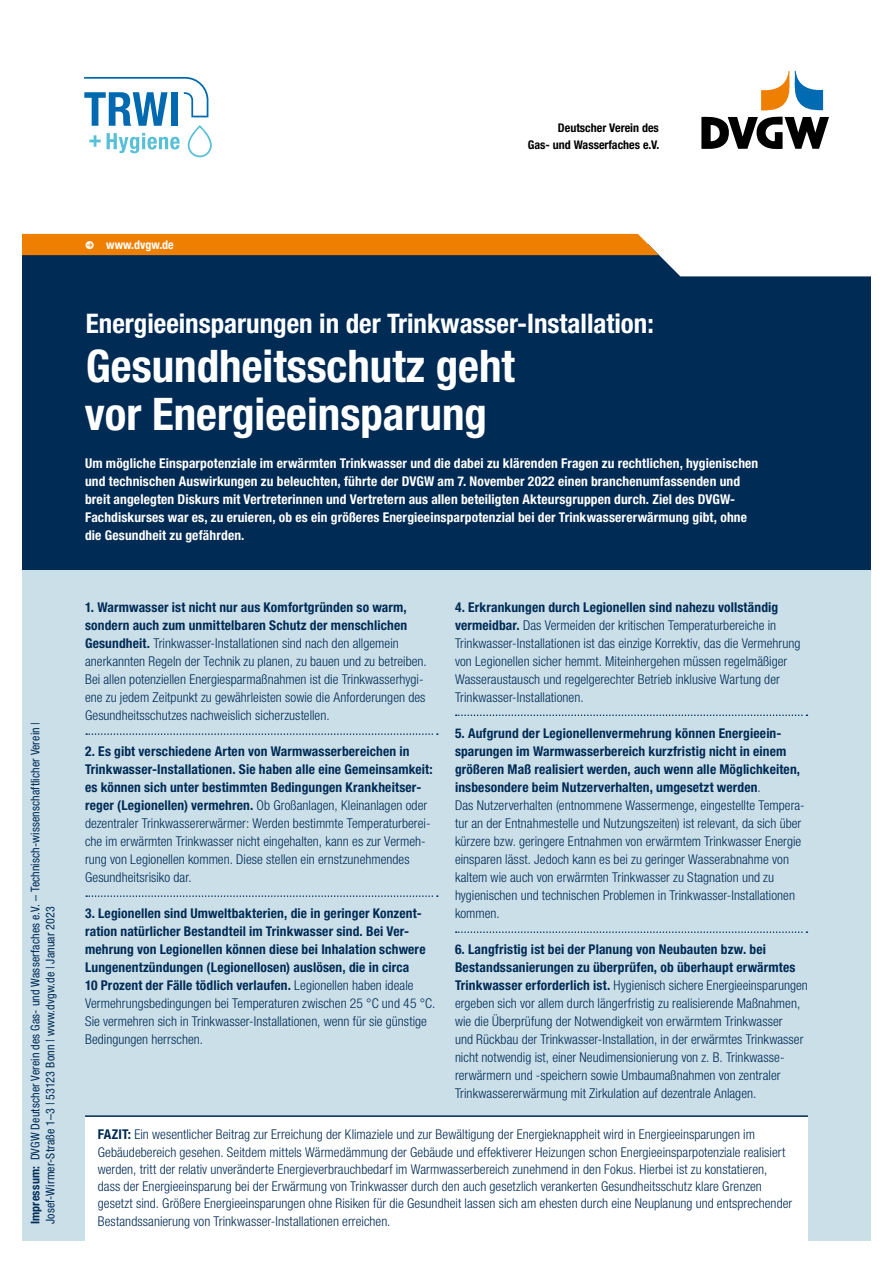
<style>
.page{position:relative;width:893px;height:1263px;background:#fff}
.page>*{position:absolute;margin:0;border:0;box-sizing:border-box;transform-origin:0 0}
.t1{font:700 condensed 45px/48px "Helvetica Neue LT Pro";color:#fff}
.t2{font:700 condensed 27px "Helvetica Neue LT Pro";color:#fff}
.t3{font:300 condensed 13.5px/18px "Helvetica Neue LT Pro";letter-spacing:.005em;color:#002b55}
.t4{font:700 condensed 13.5px/18px "Helvetica Neue LT Pro";letter-spacing:.01em;color:#fff}
.t5{font:700 condensed 13.5px/18px "Helvetica Neue LT Pro";letter-spacing:.01em;color:#002b55}
.t6{font:condensed 12px/15px "Helvetica Neue LT Pro";letter-spacing:.01em;color:#002b55}
.t7{font:700 condensed 12px/17px "Helvetica Neue LT Pro";color:#000;text-align:right}
.t8{font:700 condensed 12px "Helvetica Neue LT Pro";color:#fff}
.s1{font-weight:700}
.s2{font-weight:300}
</style>
<div class="page">
<div style="left:22px;top:563px;width:849px;height:678px;background:#cbdfe9"></div>
<div style="left:0;top:244px;width:893px;height:326px;background:#002b55"></div>
<svg style="left:701px;top:71px;width:128px;height:78px"></svg>
<svg style="left:21px;top:233px;width:851px;height:43px"></svg>
<svg style="left:84px;top:77px;width:128px;height:80px"></svg>
<div style="left:171px;top:92px;width:7px;height:34px;background:#0069af"></div>
<svg style="left:86px;top:895px;width:352px;height:2px"></svg>
<svg style="left:86px;top:733px;width:352px;height:2px"></svg>
<svg style="left:456px;top:714px;width:351px;height:2px"></svg>
<svg style="left:456px;top:931px;width:351px;height:2px"></svg>
<hr style="left:85px;top:1115px;width:723px;height:2px;background:#002b55">
<div style="left:0;top:0;width:21px;height:1263px;background:#fff"></div>
<div style="left:872px;top:0;width:21px;height:1263px;background:#fff"></div>
<div style="left:85px;top:1117px;width:723px;height:125px;background:#fff"></div>
<p class="t7" style="left:528px;top:119px;width:133px">Deutscher Verein des<br>Gas- und Wasserfaches e.V.</p>
<p class="t6" style="left:28px;top:1224px;width:504px;rotate:-90deg"><span class="s1">Impressum:</span> DVGW Deutscher Verein des Gas- und Wasserfaches e.V. – Technisch-wissenschaftlicher Verein |<br>Josef-Wirmer-Straße 1–3 | 53123 Bonn | www.dvgw.de | Januar 2023</p>
<p class="t8" style="left:85px;top:237px;width:90px">● www.dvgw.de</p>
<h2 class="t2" style="left:86px;top:308px;width:569px">Energieeinsparungen in der Trinkwasser-Installation:</h2>
<h1 class="t1" style="left:85px;top:342px;width:432px">Gesundheitsschutz geht vor Energieeinsparung</h1>
<p class="t4" style="left:85px;top:454px;width:675px">Um mögliche Einsparpotenziale im erwärmten Trinkwasser und die dabei zu klärenden Fragen zu rechtlichen, hygienischen und technischen Auswirkungen zu beleuchten, führte der DVGW am 7. November 2022 einen branchenumfassenden und breit angelegten Diskurs mit Vertreterinnen und Vertretern aus allen beteiligten Akteursgruppen durch. Ziel des DVGW-Fachdiskurses war es, zu eruieren, ob es ein größeres Energieeinsparpotenzial bei der Trinkwassererwärmung gibt, ohne die Gesundheit zu gefährden.</p>
<p class="t3" style="left:85px;top:598px;width:343px"><span class="s1">1. Warmwasser ist nicht nur aus Komfortgründen so warm, sondern auch zum unmittelbaren Schutz der menschlichen Gesundheit.</span> Trinkwasser-Installationen sind nach den allgemein anerkannten Regeln der Technik zu planen, zu bauen und zu betreiben.<br>Bei allen potenziellen Energiesparmaßnahmen ist die Trinkwasserhygi&shy;ene zu jedem Zeitpunkt zu gewährleisten sowie die Anforderungen des Gesundheitsschutzes nachweislich sicherzustellen.</p>
<p class="t3" style="left:85px;top:742px;width:349px"><span class="s1">2. Es gibt verschiedene Arten von Warmwasserbereichen in Trinkwasser-Installationen. Sie haben alle eine Gemeinsamkeit: es können sich unter bestimmten Bedingungen Krankheitser&shy;reger (Legionellen) vermehren.</span> Ob Großanlagen, Kleinanlagen oder dezentraler Trinkwassererwärmer: Werden bestimmte Temperaturberei&shy;che im erwärmten Trinkwasser nicht eingehalten, kann es zur Vermeh&shy;rung von Legionellen kommen. Diese stellen ein ernstzunehmendes Gesundheitsrisiko dar.</p>
<p class="t5" style="left:85px;top:904px;width:352px">3. Legionellen sind Umweltbakterien, die in geringer Konzent&shy;ration natürlicher Bestandteil im Trinkwasser sind. Bei Ver&shy;mehrung von Legionellen können diese bei Inhalation schwere Lungenentzündungen (Legionellosen) auslösen, die in circa<br>10 Prozent der Fälle tödlich verlaufen. <span class="s2">Legionellen haben ideale Vermehrungsbedingungen bei Temperaturen zwischen 25 °C und 45 °C.<br>Sie vermehren sich in Trinkwasser-Installationen, wenn für sie günstige Bedingungen herrschen.</span></p>
<p class="t3" style="left:455px;top:598px;width:347px"><span class="s1">4. Erkrankungen durch Legionellen sind nahezu vollständig vermeidbar.</span> Das Vermeiden der kritischen Temperaturbereiche in Trinkwasser-Installationen ist das einzige Korrektiv, das die Vermehrung von Legionellen sicher hemmt. Miteinhergehen müssen regelmäßiger Wasseraustausch und regelgerechter Betrieb inklusive Wartung der Trinkwasser-Installationen.</p>
<p class="t3" style="left:455px;top:724px;width:351px"><span class="s1">5. Aufgrund der Legionellenvermehrung können Energieein&shy;sparungen im Warmwasserbereich kurzfristig nicht in einem größeren Maß realisiert werden, auch wenn alle Möglichkeiten, insbesondere beim Nutzerverhalten, umgesetzt werden</span>.<br>Das Nutzerverhalten (entnommene Wassermenge, eingestellte Tempera&shy;tur an der Entnahmestelle und Nutzungszeiten) ist relevant, da sich über kürzere bzw. geringere Entnahmen von erwärmtem Trinkwasser Energie einsparen lässt. Jedoch kann es bei zu geringer Wasserabnahme von kaltem wie auch von erwärmten Trinkwasser zu Stagnation und zu hygienischen und technischen Problemen in Trinkwasser-Installationen kommen.</p>
<p class="t3" style="left:455px;top:940px;width:354px"><span class="s1">6. Langfristig ist bei der Planung von Neubauten bzw. bei Bestandssanierungen zu überprüfen, ob überhaupt erwärmtes Trinkwasser erforderlich ist.</span> Hygienisch sichere Energieeinsparungen ergeben sich vor allem durch längerfristig zu realisierende Maßnahmen, wie die Überprüfung der Notwendigkeit von erwärmtem Trinkwasser<br>und Rückbau der Trinkwasser-Installation, in der erwärmtes Trinkwasser nicht notwendig ist, einer Neudimensionierung von z. B. Trinkwasse&shy;rerwärmern und -speichern sowie Umbaumaßnahmen von zentraler Trinkwassererwärmung mit Zirkulation auf dezentrale Anlagen.</p>
<p class="t3" style="left:98px;top:1126px;width:696px;line-height:17.2px"><span class="s1">FAZIT:</span> Ein wesentlicher Beitrag zur Erreichung der Klimaziele und zur Bewältigung der Energieknappheit wird in Energieeinsparungen im Gebäudebereich gesehen. Seitdem mittels Wärmedämmung der Gebäude und effektiverer Heizungen schon Energieeinsparpotenziale realisiert werden, tritt der relativ unveränderte Energieverbrauchbedarf im Warmwasserbereich zunehmend in den Fokus. Hierbei ist zu konstatieren, dass der Energieeinsparung bei der Erwärmung von Trinkwasser durch den auch gesetzlich verankerten Gesundheitsschutz klare Grenzen gesetzt sind. Größere Energieeinsparungen ohne Risiken für die Gesundheit lassen sich am ehesten durch eine Neuplanung und entsprechender Bestandssanierung von Trinkwasser-Installationen erreichen.</p>
</div>
